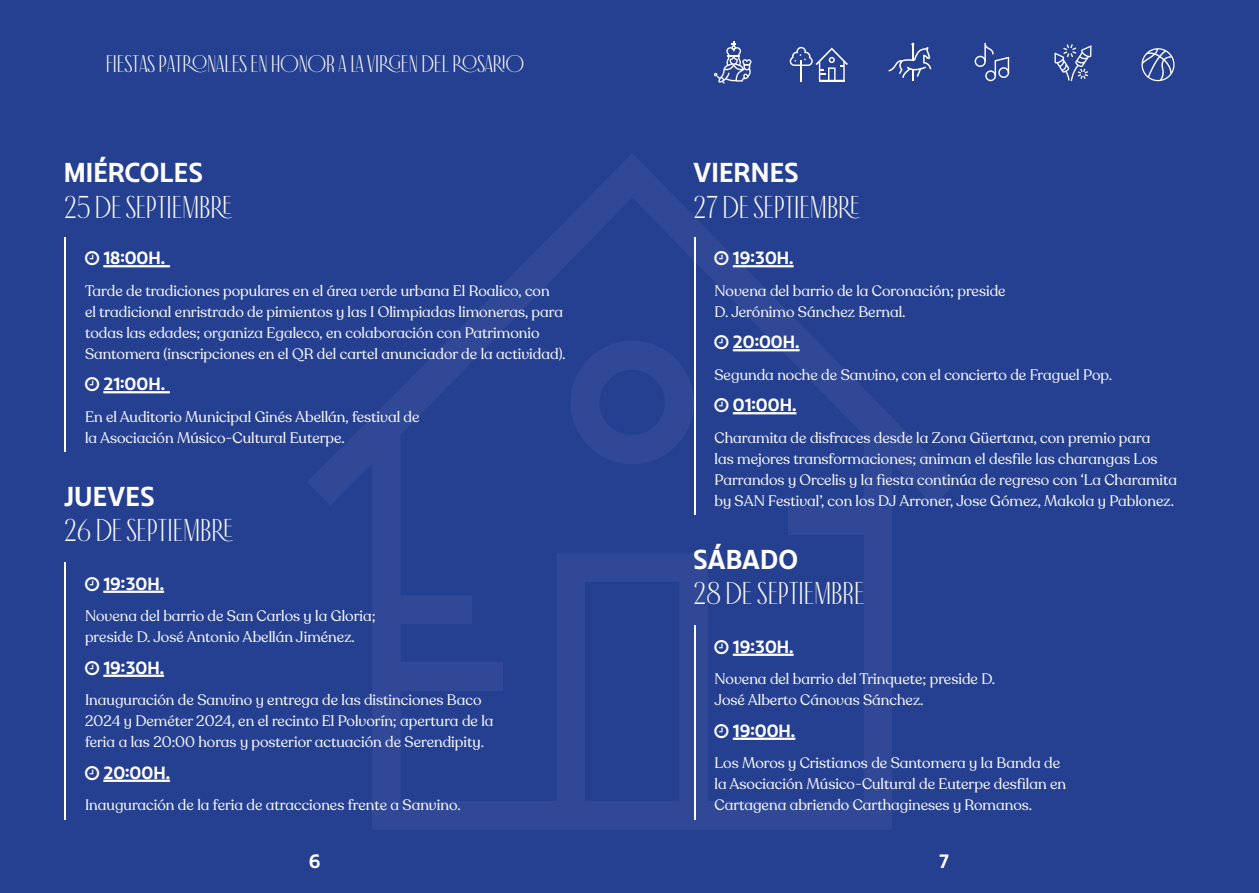
<style>
.page{position:relative;width:1259px;height:893px;background:#fff}
.page>*{position:absolute;margin:0;border:0;box-sizing:border-box;transform-origin:0 0}
.t1{font:31.5px "Antiga";color:#fff}
.t2{font:700 25.5px "Chulapa";color:#fff}
.t3{font:24px "Antiga";color:#fff}
.t4{font:700 18px "Chulapa";color:#fff}
.t5{font:700 16.5px "Chulapa";color:#fff}
.t6{font:15px/21px "Recoleta Alt";color:#fff}
</style>
<div class="page">
<div style="left:0;top:0;width:629px;height:893px;background:#264091"></div>
<div style="left:629px;top:0;width:630px;height:893px;background:#264091"></div>
<div style="left:372px;top:801px;width:520px;height:29px;background:#304896"></div>
<div style="left:788px;top:506px;width:79px;height:29px;background:#304896"></div>
<div style="left:393px;top:595px;width:79px;height:29px;background:#304896"></div>
<div style="left:393px;top:663px;width:110px;height:28px;background:#304896"></div>
<hr style="left:65px;top:237px;width:1px;height:35px;background:#fff">
<hr style="left:103px;top:265px;width:67px;height:2px;background:#fff">
<hr style="left:65px;top:268px;width:1px;height:100px;background:#fff">
<hr style="left:65px;top:363px;width:1px;height:35px;background:#fff">
<hr style="left:103px;top:391px;width:67px;height:2px;background:#fff">
<hr style="left:65px;top:394px;width:1px;height:58px;background:#fff">
<hr style="left:65px;top:563px;width:1px;height:34px;background:#fff">
<hr style="left:103px;top:591px;width:61px;height:2px;background:#fff">
<hr style="left:65px;top:593px;width:1px;height:59px;background:#fff">
<hr style="left:65px;top:647px;width:1px;height:34px;background:#fff">
<hr style="left:103px;top:675px;width:61px;height:2px;background:#fff">
<hr style="left:65px;top:677px;width:1px;height:80px;background:#fff">
<hr style="left:65px;top:752px;width:1px;height:34px;background:#fff">
<hr style="left:103px;top:780px;width:67px;height:2px;background:#fff">
<hr style="left:65px;top:782px;width:1px;height:38px;background:#fff">
<hr style="left:694px;top:237px;width:1px;height:35px;background:#fff">
<hr style="left:733px;top:265px;width:60px;height:2px;background:#fff">
<hr style="left:694px;top:268px;width:1px;height:58px;background:#fff">
<hr style="left:694px;top:321px;width:1px;height:35px;background:#fff">
<hr style="left:733px;top:349px;width:66px;height:2px;background:#fff">
<hr style="left:694px;top:352px;width:1px;height:37px;background:#fff">
<hr style="left:694px;top:384px;width:1px;height:35px;background:#fff">
<hr style="left:733px;top:412px;width:63px;height:2px;background:#fff">
<hr style="left:694px;top:415px;width:1px;height:100px;background:#fff">
<hr style="left:694px;top:626px;width:1px;height:34px;background:#fff">
<hr style="left:733px;top:654px;width:60px;height:2px;background:#fff">
<hr style="left:694px;top:656px;width:1px;height:59px;background:#fff">
<hr style="left:694px;top:710px;width:1px;height:34px;background:#fff">
<hr style="left:733px;top:738px;width:62px;height:2px;background:#fff">
<hr style="left:694px;top:740px;width:1px;height:80px;background:#fff">
<svg style="left:974px;top:43px;width:35px;height:38px"></svg>
<svg style="left:1054px;top:44px;width:37px;height:37px"></svg>
<svg style="left:1141px;top:48px;width:33px;height:33px"></svg>
<svg style="left:789px;top:47px;width:59px;height:34px"></svg>
<svg style="left:888px;top:43px;width:43px;height:38px"></svg>
<svg style="left:714px;top:42px;width:37px;height:42px"></svg>
<h3 class="t3" style="left:106px;top:52px;width:420px">FIESTAS PATRONALES EN HONOR A LA VIRGEN DEL ROSARIO</h3>
<h2 class="t2" style="left:64px;top:157px;width:140px">MIÉRCOLES</h2>
<h1 class="t1" style="left:64px;top:191px;width:170px">25 DE SEPTIEMBRE</h1>
<p class="t5" style="left:103px;top:248px;width:63px">18:00h.</p>
<p class="t6" style="left:85px;top:280px;width:482px">Tarde de tradiciones populares en el área verde urbana El Roalico, con<br>el tradicional enristrado de pimientos y las I Olimpiadas limoneras, para todas las edades; organiza Egaleco, en colaboración con Patrimonio Santomera (inscripciones en el QR del cartel anunciador de la actividad).</p>
<p class="t5" style="left:103px;top:374px;width:63px">21:00h.</p>
<p class="t6" style="left:85px;top:406px;width:336px">En el Auditorio Municipal Ginés Abellán, festival de la Asociación Músico-Cultural Euterpe.</p>
<h2 class="t2" style="left:64px;top:480px;width:92px">JUEVES</h2>
<h1 class="t1" style="left:64px;top:514px;width:171px">26 DE SEPTIEMBRE</h1>
<p class="t5" style="left:103px;top:573px;width:62px">19:30h.</p>
<p class="t6" style="left:85px;top:606px;width:292px">Novena del barrio de San Carlos y la Gloria; preside D. José Antonio Abellán Jiménez.</p>
<p class="t5" style="left:103px;top:657px;width:62px">19:30h.</p>
<p class="t6" style="left:85px;top:690px;width:410px">Inauguración de Sanvino y entrega de las distinciones Baco<br>2024 y Deméter 2024, en el recinto El Polvorín; apertura de la feria a las 20:00 horas y posterior actuación de Serendipity.</p>
<p class="t5" style="left:103px;top:762px;width:68px">20:00h.</p>
<p class="t6" style="left:85px;top:795px;width:377px">Inauguración de la feria de atracciones frente a Sanvino.</p>
<p class="t4" style="left:309px;top:850px;width:13px">6</p>
<h2 class="t2" style="left:693px;top:157px;width:107px">VIERNES</h2>
<h1 class="t1" style="left:693px;top:191px;width:168px">27 DE SEPTIEMBRE</h1>
<p class="t5" style="left:733px;top:248px;width:62px">19:30h.</p>
<p class="t6" style="left:714px;top:280px;width:293px">Novena del barrio de la Coronación; preside<br>D. Jerónimo Sánchez Bernal.</p>
<p class="t5" style="left:733px;top:332px;width:68px">20:00h.</p>
<p class="t6" style="left:714px;top:364px;width:399px">Segunda noche de Sanvino, con el concierto de Fraguel Pop.</p>
<p class="t5" style="left:733px;top:395px;width:65px">01:00h.</p>
<p class="t6" style="left:714px;top:427px;width:464px">Charamita de disfraces desde la Zona Güertana, con premio para<br>las mejores transformaciones; animan el desfile las charangas Los Parrandos y Orcelis y la fiesta continúa de regreso con ‘La Charamita by SAN Festival’, con los DJ Arroner, Jose Gómez, Makola y Pablonez.</p>
<h2 class="t2" style="left:693px;top:543px;width:106px">SÁBADO</h2>
<h1 class="t1" style="left:693px;top:577px;width:173px">28 DE SEPTIEMBRE</h1>
<p class="t5" style="left:733px;top:636px;width:62px">19:30h.</p>
<p class="t6" style="left:714px;top:669px;width:282px">Novena del barrio del Trinquete; preside D.<br>José Alberto Cánovas Sánchez.</p>
<p class="t5" style="left:733px;top:720px;width:64px">19:00h.</p>
<p class="t6" style="left:714px;top:753px;width:353px">Los Moros y Cristianos de Santomera y la Banda de la Asociación Músico-Cultural de Euterpe desfilan en<br>Cartagena abriendo Carthagineses y Romanos.</p>
<p class="t4" style="left:939px;top:850px;width:12px">7</p>
</div>
